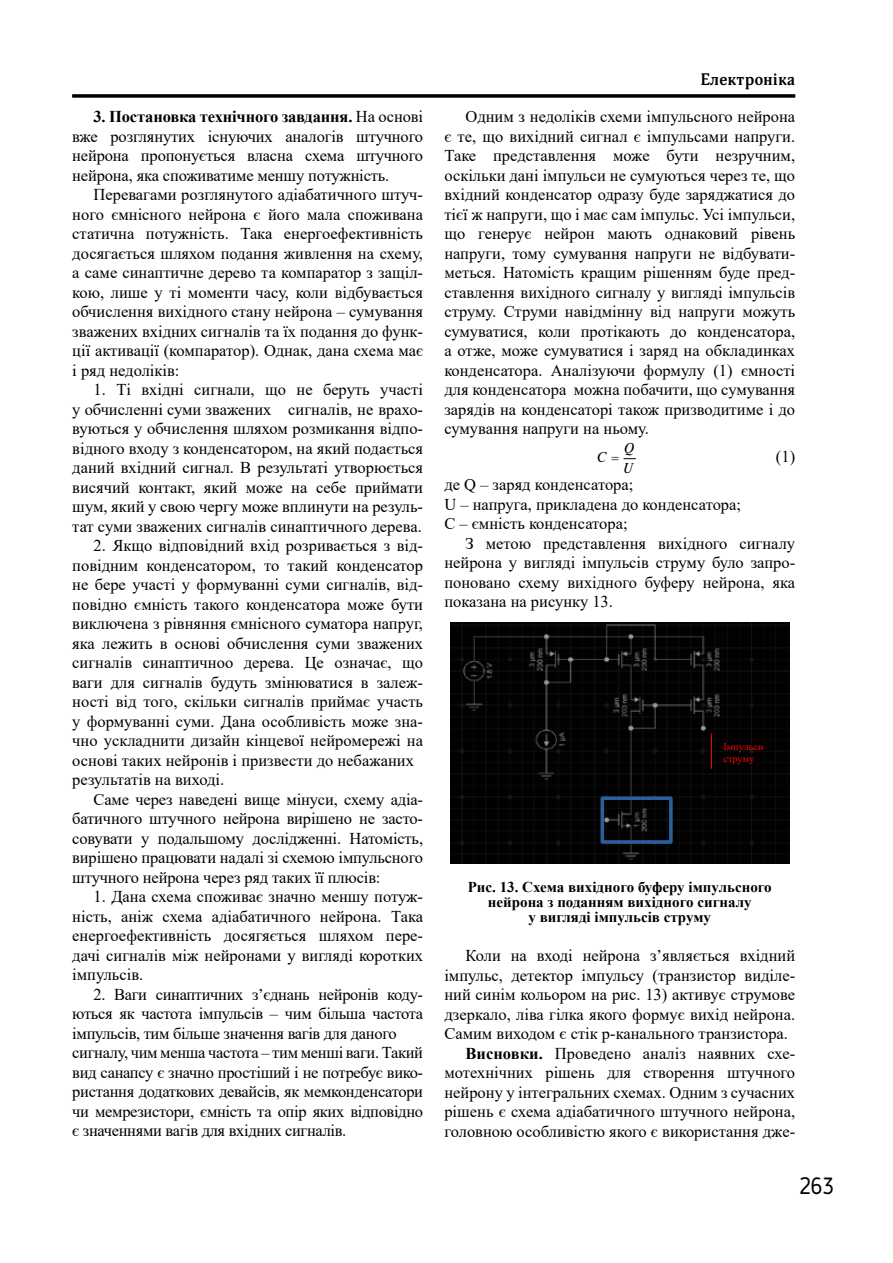
<style>
.page{position:relative;width:893px;height:1263px;background:#fff}
.page>*{position:absolute;margin:0;border:0;box-sizing:border-box;transform-origin:0 0}
.t1{font:23.25px "Blogger Sans";color:#000}
.t2{font:700 17.85px "Times New Roman";color:#000}
.t3{font:16.5px/19.5px "Times New Roman";color:#000;text-align:justify}
.t4{font:16.5px/19.5px "Times New Roman";letter-spacing:-.02em;color:#000}
.t5{font:700 16.5px "Adonis C";letter-spacing:.03em;color:#000}
.t6{font:700 15px/15px "Times New Roman";color:#000;text-align:center}
.t7{font:italic 13.5px/19.4px "Newton U";color:#000}
.t8{font:10.2px/11.6px "Times New Roman";color:#f00}
.s1{font-weight:700}
</style>
<div class="page">
<hr style="left:72px;top:94px;width:723px;height:3px;background:#000">
<img style="left:451px;top:622px;width:338px;height:242px">
<div style="left:600px;top:796px;width:73px;height:48px;border:4px solid #2a6099"></div>
<hr style="left:711px;top:733px;width:1px;height:36px;background:#f00">
<svg style="left:623px;top:458px;width:13px;height:2px"></svg>
<p class="t3" style="left:72px;top:106px;width:352px;text-indent:21px"><span class="s1">3. Постановка технічного завдання.</span> На основі вже розглянутих існуючих аналогів штучного нейрона пропонується власна схема штучного нейрона, яка споживатиме меншу потужність.</p>
<p class="t3" style="left:72px;top:184px;width:352px;text-indent:21px">Перевагами розглянутого адіабатичного штуч&shy;ного ємнісного нейрона є його мала споживана статична потужність. Така енергоефективність досягається шляхом подання живлення на схему, а саме синаптичне дерево та компаратор з защіл&shy;кою, лише у ті моменти часу, коли відбувається обчислення вихідного стану нейрона – сумування зважених вхідних сигналів та їх подання до функ&shy;ції активації (компаратор). Однак, дана схема має і ряд недоліків:</p>
<p class="t3" style="left:72px;top:379px;width:352px;text-indent:21px">1. Ті вхідні сигнали, що не беруть участі у обчисленні суми зважених сигналів, не врахо&shy;вуються у обчислення шляхом розмикання відпо&shy;відного входу з конденсатором, на який подається даний вхідний сигнал. В результаті утворюється висячий контакт, який може на себе приймати шум, який у свою чергу може вплинути на резуль&shy;тат суми зважених сигналів синаптичного дерева.</p>
<p class="t3" style="left:72px;top:535px;width:352px;text-align:left;text-indent:21px">2. Якщо відповідний вхід розривається з від&shy;повідним конденсатором, то такий конденсатор не бере участі у формуванні суми сигналів, від&shy;повідно ємність такого конденсатора може бути виключена з рівняння ємнісного суматора напруг, яка лежить в основі обчислення суми зважених сигналів синаптичноо дерева. Це означає, що ваги для сигналів будуть змінюватися в залеж&shy;ності від того, скільки сигналів приймає участь у формуванні суми. Дана особливість може зна&shy;чно ускладнити дизайн кінцевої нейромережі на основі таких нейронів і призвести до небажаних результатів на виході.</p>
<p class="t3" style="left:72px;top:789px;width:352px;text-indent:21px">Саме через наведені вище мінуси, схему адіа&shy;батичного штучного нейрона вирішено не засто&shy;совувати у подальшому дослідженні. Натомість, вирішено працювати надалі зі схемою імпульсного штучного нейрона через ряд таких її плюсів:</p>
<p class="t3" style="left:72px;top:886px;width:352px;text-indent:21px">1. Дана схема споживає значно меншу потуж&shy;ність, аніж схема адіабатичного нейрона. Така енергоефективність досягяється шляхом пере&shy;дачі сигналів між нейронами у вигляді коротких імпульсів.</p>
<p class="t4" style="left:72px;top:984px;width:352px;text-indent:21px">2. Ваги синаптичних з’єднань нейронів коду&shy;ються як частота імпульсів – чим більша частота імпульсів, тим більше значення вагів для даного сигналу, чим менша частота – тим менші ваги. Такий вид санапсу є значно простіший і не потребує вико&shy;ристання додаткових девайсів, як мемконденсатори чи мемрезистори, ємність та опір яких відповідно є значеннями вагів для вхідних сигналів.</p>
<p class="t5" style="left:700px;top:70px;width:96px">Електроніка</p>
<p class="t3" style="left:444px;top:106px;width:352px;text-indent:21px">Одним з недоліків схеми імпульсного нейрона є те, що вихідний сигнал є імпульсами напруги.<br>Таке представлення може бути незручним, оскільки дані імпульси не сумуються через те, що вхідний конденсатор одразу буде заряджатися до тієї ж напруги, що і має сам імпульс. Усі імпульси, що генерує нейрон мають однаковий рівень напруги, тому сумування напруги не відбувати&shy;меться. Натомість кращим рішенням буде пред&shy;ставлення вихідного сигналу у вигляді імпульсів струму. Струми навідмінну від напруги можуть сумуватися, коли протікають до конденсатора, а отже, може сумуватися і заряд на обкладинках конденсатора. Аналізуючи формулу (1) ємності для конденсатора можна побачити, що сумування зарядів на конденсаторі також призводитиме і до сумування напруги на ньому.</p>
<p class="t7" style="left:596px;top:448px;width:11px">C</p>
<p class="t7" style="left:622px;top:439px;width:13px">Q<br>U</p>
<p class="t3" style="left:776px;top:446px;width:21px">(1)</p>
<p class="t3" style="left:444px;top:474px;width:298px;text-align:left">де Q – заряд конденсатора;<br>U – напруга, прикладена до конденсатора;<br>С – ємність конденсатора;</p>
<p class="t3" style="left:444px;top:533px;width:352px;text-indent:21px">З метою представлення вихідного сигналу нейрона у вигляді імпульсів струму було запро&shy;поновано схему вихідного буферу нейрона, яка показана на рисунку 13.</p>
<p class="t8" style="left:724px;top:741px;width:41px">Імпульси струму</p>
<p class="t6" style="left:468px;top:879px;width:305px">Рис. 13. Схема вихідного буферу імпульсного нейрона з поданням вихідного сигналу<br>у вигляді імпульсів струму</p>
<p class="t3" style="left:466px;top:945px;width:331px">Коли на вході нейрона з’являється вхідний</p>
<p class="t3" style="left:444px;top:965px;width:352px">імпульс, детектор імпульсу (транзистор виділе-</p>
<p class="t3" style="left:444px;top:984px;width:352px">ний синім кольором на рис. 13) активує струмове</p>
<p class="t3" style="left:444px;top:1004px;width:352px">дзеркало, ліва гілка якого формує вихід нейрона.</p>
<p class="t3" style="left:444px;top:1023px;width:345px">Самим виходом є стік p-канального транзистора.</p>
<p class="t3" style="left:466px;top:1043px;width:331px"><span class="s1">Висновки.</span> Проведено аналіз наявних схе-</p>
<p class="t3" style="left:444px;top:1062px;width:352px">мотехнічних рішень для створення штучного</p>
<p class="t3" style="left:444px;top:1082px;width:352px">нейрону у інтегральних схемах. Одним з сучасних</p>
<p class="t3" style="left:444px;top:1101px;width:352px">рішень є схема адіабатичного штучного нейрона,</p>
<p class="t3" style="left:444px;top:1121px;width:352px">головною особливістю якого є використання дже-</p>
<p class="t2" style="left:435px;top:892px;width:371px">вихідного сигналу у вигляді імпульсів струму</p>
<h1 class="t1" style="left:799px;top:1172px;width:36px">263</h1>
</div>
